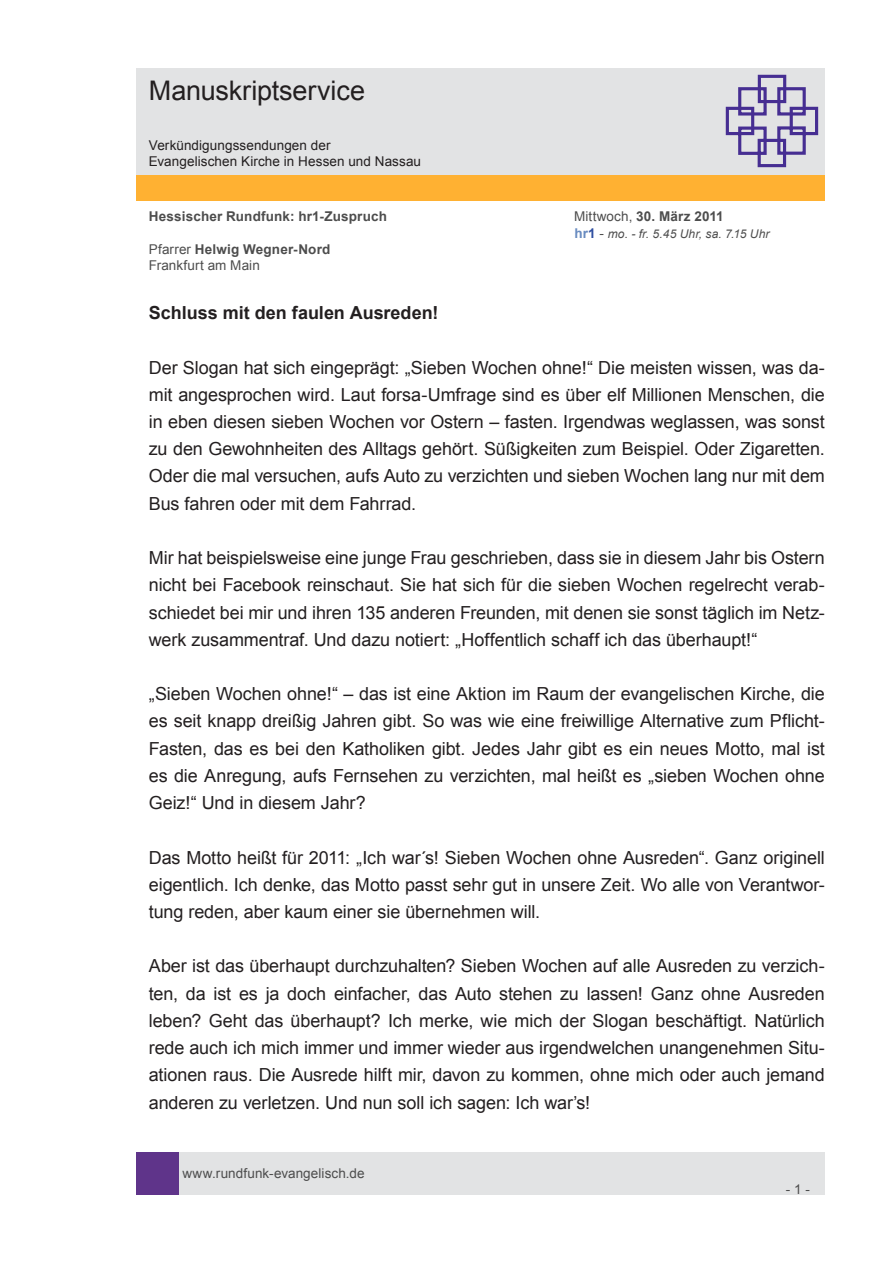
<style>
.page{position:relative;width:893px;height:1263px;background:#fff}
.page>*{position:absolute;margin:0;border:0;box-sizing:border-box;transform-origin:0 0}
.t1{font:27px "Arial";letter-spacing:-.005em;color:#231f20}
.t2{font:18px/27.2px "Arial";letter-spacing:-.005em;color:#231f20;text-align:justify}
.t3{font:700 18px "Arial";color:#231f20}
.t4{font:13.5px/16.2px "Arial";letter-spacing:.005em;color:#4d4d4d}
.t5{font:13.5px/16.2px "Arial";letter-spacing:.005em;color:#231f20}
.t6{font:700 13.5px "Arial";letter-spacing:.015em;color:#4d4d4d}
.t7{font:italic 12px "Arial";letter-spacing:.015em;color:#4d4d4d}
.s1{font-weight:400}
.s2{font-weight:700;font-style:normal;font-size:13.5px;color:#688bc0}
.s3{font-weight:700;font-style:normal;font-size:13.5px;color:#2f4fa1}
.s4{font-style:normal;font-size:13.5px}
.s5{font-weight:700}
</style>
<div class="page">
<div style="left:179px;top:1152px;width:646px;height:43px;background:#e2e3e4"></div>
<div style="left:136px;top:1152px;width:43px;height:43px;background:#5f348a"></div>
<div style="left:136px;top:175px;width:689px;height:26px;background:#ffb132"></div>
<div style="left:136px;top:68px;width:689px;height:106px;background:#e2e3e4"></div>
<svg style="left:725px;top:74px;width:94px;height:94px"></svg>
<h1 class="t1" style="left:149px;top:73px;width:218px">Manuskriptservice</h1>
<p class="t5" style="left:149px;top:137px;width:274px">Verkündigungssendungen der<br>Evangelischen Kirche in Hessen und Nassau</p>
<p class="t6" style="left:149px;top:208px;width:240px">Hessischer Rundfunk: hr1-Zuspruch</p>
<p class="t6" style="left:574px;top:208px;width:151px"><span class="s1">Mittwoch,</span> 30. März 2011</p>
<p class="t7" style="left:574px;top:226px;width:197px"><span class="s2">hr</span><span class="s3">1</span> <span class="s4">-</span> mo. - fr. 5.45 Uhr, sa. 7.15 Uhr</p>
<p class="t4" style="left:149px;top:241px;width:183px">Pfarrer <span class="s5">Helwig Wegner-Nord<br></span>Frankfurt am Main</p>
<p class="t3" style="left:149px;top:301px;width:291px">Schluss mit den faulen Ausreden!</p>
<p class="t2" style="left:149px;top:354px;width:678px">Der Slogan hat sich eingeprägt: „Sieben Wochen ohne!“ Die meisten wissen, was da&shy;mit angesprochen wird. Laut forsa-Umfrage sind es über elf Millionen Menschen, die in eben diesen sieben Wochen vor Ostern – fasten. Irgendwas weglassen, was sonst zu den Gewohnheiten des Alltags gehört. Süßigkeiten zum Beispiel. Oder Zigaretten.<br>Oder die mal versuchen, aufs Auto zu verzichten und sieben Wochen lang nur mit dem Bus fahren oder mit dem Fahrrad.</p>
<p class="t2" style="left:149px;top:544px;width:678px">Mir hat beispielsweise eine junge Frau geschrieben, dass sie in diesem Jahr bis Ostern nicht bei Facebook reinschaut. Sie hat sich für die sieben Wochen regelrecht verab&shy;schiedet bei mir und ihren 135 anderen Freunden, mit denen sie sonst täglich im Netz&shy;werk zusammentraf. Und dazu notiert: „Hoffentlich schaff ich das überhaupt!“</p>
<p class="t2" style="left:149px;top:680px;width:677px">„Sieben Wochen ohne!“ – das ist eine Aktion im Raum der evangelischen Kirche, die es seit knapp dreißig Jahren gibt. So was wie eine freiwillige Alternative zum Pflicht-Fasten, das es bei den Katholiken gibt. Jedes Jahr gibt es ein neues Motto, mal ist es die Anregung, aufs Fernsehen zu verzichten, mal heißt es „sieben Wochen ohne Geiz!“ Und in diesem Jahr?</p>
<p class="t2" style="left:149px;top:844px;width:678px">Das Motto heißt für 2011: „Ich war´s! Sieben Wochen ohne Ausreden“. Ganz originell eigentlich. Ich denke, das Motto passt sehr gut in unsere Zeit. Wo alle von Verantwor&shy;tung reden, aber kaum einer sie übernehmen will.</p>
<p class="t2" style="left:149px;top:953px;width:678px">Aber ist das überhaupt durchzuhalten? Sieben Wochen auf alle Ausreden zu verzich&shy;ten, da ist es ja doch einfacher, das Auto stehen zu lassen! Ganz ohne Ausreden leben? Geht das überhaupt? Ich merke, wie mich der Slogan beschäftigt. Natürlich rede auch ich mich immer und immer wieder aus irgendwelchen unangenehmen Situ&shy;ationen raus. Die Ausrede hilft mir, davon zu kommen, ohne mich oder auch jemand anderen zu verletzen. Und nun soll ich sagen: Ich war’s!</p>
<p class="t4" style="left:182px;top:1165px;width:184px">www.rundfunk-evangelisch.de</p>
<p class="t4" style="left:786px;top:1181px;width:26px">- 1 -</p>
</div>
